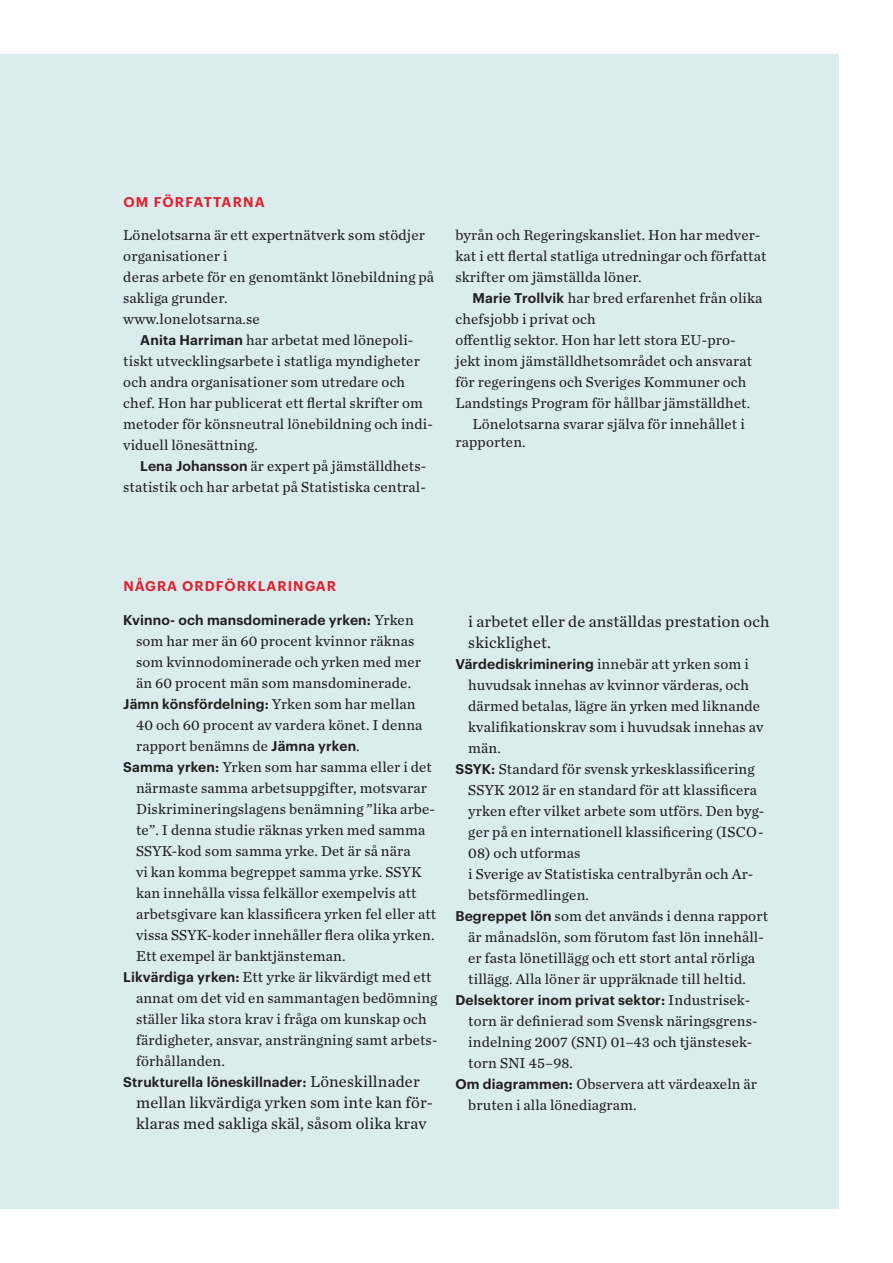
<style>
.page{position:relative;width:893px;height:1263px;background:#fff}
.page>*{position:absolute;margin:0;border:0;box-sizing:border-box;transform-origin:0 0}
.bröd{font:16.5px/21px "Chronicle Text G2";letter-spacing:.01em;color:#231f20}
.bröd-2{font:15px/21px "Chronicle Text G2";letter-spacing:.01em;color:#231f20}
.bröd_indrag{font:15px/21px "Chronicle Text G2";letter-spacing:.01em;color:#231f20}
.bröd-3{font:600 13.8px "Graphik";letter-spacing:.01em;color:#231f20}
.bröd-4{font:600 13.8px "Graphik";letter-spacing:.075em;color:#e31e2b}
.s1{font-family:"Graphik";font-weight:600;font-size:13.8px}
.s2{font-family:"Chronicle Text G2";font-weight:400;font-size:15px}
.s3{font-size:15.3px}
.s4{font-family:"Chronicle Text G2";font-weight:400;font-size:16.5px}
</style>
<div class="page">
<div style="left:0;top:54px;width:839px;height:1155px;background:#dbecee"></div>
<p class="bröd-4" style="left:123px;top:191px;width:143px">OM FÖRFATTARNA</p>
<p class="bröd-2" style="left:123px;top:223px;width:312px">Lönelotsarna är ett expertnätverk som stödjer organisationer i<br>deras arbete för en genomtänkt lönebildning på sakliga grunder.<br>www.lonelotsarna.se</p>
<p class="bröd_indrag" style="left:123px;top:328px;width:311px;text-indent:17px"><span class="s1">Anita Harriman</span> har arbetat med lönepoli&shy;tiskt utvecklingsarbete i statliga myndigheter och andra organisationer som utredare och chef. Hon har publicerat ett flertal skrifter om metoder för könsneutral lönebildning och indi&shy;viduell lönesättning.</p>
<p class="bröd_indrag" style="left:123px;top:454px;width:304px;text-align:right"><span class="s1">Lena Johansson</span> är expert på jämställdhets&shy;statistik och har arbetat på Statistiska central-</p>
<p class="bröd_indrag" style="left:455px;top:223px;width:312px">byrån och Regeringskansliet. Hon har medver&shy;kat i ett flertal statliga utredningar och författat skrifter om jämställda löner.</p>
<p class="bröd_indrag" style="left:455px;top:286px;width:308px;text-indent:17px"><span class="s1">Marie Trollvik</span> har bred erfarenhet från olika chefsjobb i privat och<br>offentlig sektor. Hon har lett stora EU-pro&shy;jekt inom jämställdhetsområdet och ansvarat för regeringens och Sveriges Kommuner och Landstings Program för hållbar jämställdhet.</p>
<p class="bröd_indrag" style="left:455px;top:414px;width:291px;line-height:18px;text-indent:17px">Lönelotsarna svarar själva för innehållet i rapporten.</p>
<p class="bröd-4" style="left:123px;top:575px;width:214px">NÅGRA ORDFÖRKLARINGAR</p>
<p class="bröd-3" style="left:123px;top:610px;width:292px">Kvinno- och mansdominerade yrken: <span class="s2">Yrken</span></p>
<p class="bröd-2" style="left:136px;top:630px;width:286px">som har mer än 60 procent kvinnor räknas som kvinnodominerade och yrken med mer än 60 procent män som mansdominerade.</p>
<p class="bröd-3" style="left:123px;top:694px;width:294px">Jämn könsfördelning: <span class="s2">Yrken som har mellan</span></p>
<p class="bröd-2" style="left:136px;top:714px;width:288px">40 och 60 procent av vardera könet. I denna rapport benämns de <span class="s1">Jämna yrken</span><span class="s3">.</span></p>
<p class="bröd-2" style="left:136px;top:756px;width:302px;text-indent:-13px"><span class="s1">Samma yrken:</span> Yrken som har samma eller i det närmaste samma arbetsuppgifter, motsvarar Diskrimineringslagens benämning ”lika arbe&shy;te”. I denna studie räknas yrken med samma SSYK-kod som samma yrke. Det är så nära<br>vi kan komma begreppet samma yrke. SSYK kan innehålla vissa felkällor exempelvis att arbetsgivare kan klassificera yrken fel eller att vissa SSYK-koder innehåller flera olika yrken.<br>Ett exempel är banktjänsteman.</p>
<p class="bröd-2" style="left:136px;top:966px;width:303px;text-indent:-13px"><span class="s1">Likvärdiga yrken:</span> Ett yrke är likvärdigt med ett annat om det vid en sammantagen bedömning ställer lika stora krav i fråga om kunskap och färdigheter, ansvar, ansträngning samt arbets&shy;förhållanden.</p>
<p class="bröd-3" style="left:123px;top:1072px;width:298px">Strukturella löneskillnader: <span class="s4">Löneskillnader</span></p>
<p class="bröd" style="left:136px;top:1091px;width:298px">mellan likvärdiga yrken som inte kan för&shy;klaras med sakliga skäl, såsom olika krav</p>
<p class="bröd" style="left:468px;top:610px;width:303px">i arbetet eller de anställdas prestation och skicklighet.</p>
<p class="bröd-3" style="left:455px;top:653px;width:295px">Värdediskriminering <span class="s2">innebär att yrken som i</span></p>
<p class="bröd-2" style="left:468px;top:673px;width:297px">huvudsak innehas av kvinnor värderas, och därmed betalas, lägre än yrken med liknande kvalifikationskrav som i huvudsak innehas av män.</p>
<p class="bröd-2" style="left:468px;top:757px;width:298px;text-indent:-13px"><span class="s1">SSYK:</span> Standard för svensk yrkesklassificering SSYK 2012 är en standard för att klassificera yrken efter vilket arbete som utförs. Den byg&shy;ger på en internationell klassificering (ISCO-</p>
<p class="bröd-2" style="left:468px;top:841px;width:287px">08) och utformas<br>i Sverige av Statistiska centralbyrån och Ar&shy;betsförmedlingen.</p>
<p class="bröd-2" style="left:468px;top:904px;width:301px;text-indent:-13px"><span class="s1">Begreppet lön</span> som det används i denna rapport är månadslön, som förutom fast lön innehåll&shy;er fasta lönetillägg och ett stort antal rörliga tillägg. Alla löner är uppräknade till heltid.</p>
<p class="bröd-3" style="left:455px;top:989px;width:296px">Delsektorer inom privat sektor: <span class="s2">Industrisek-</span></p>
<p class="bröd-2" style="left:468px;top:1009px;width:291px">torn är definierad som Svensk näringsgrens&shy;indelning 2007 (SNI) 01–43 och tjänstesek&shy;torn SNI 45–98.</p>
<p class="bröd-2" style="left:468px;top:1072px;width:290px;text-indent:-13px"><span class="s1">Om diagrammen:</span> Observera att värdeaxeln är bruten i alla lönediagram.</p>
</div>
